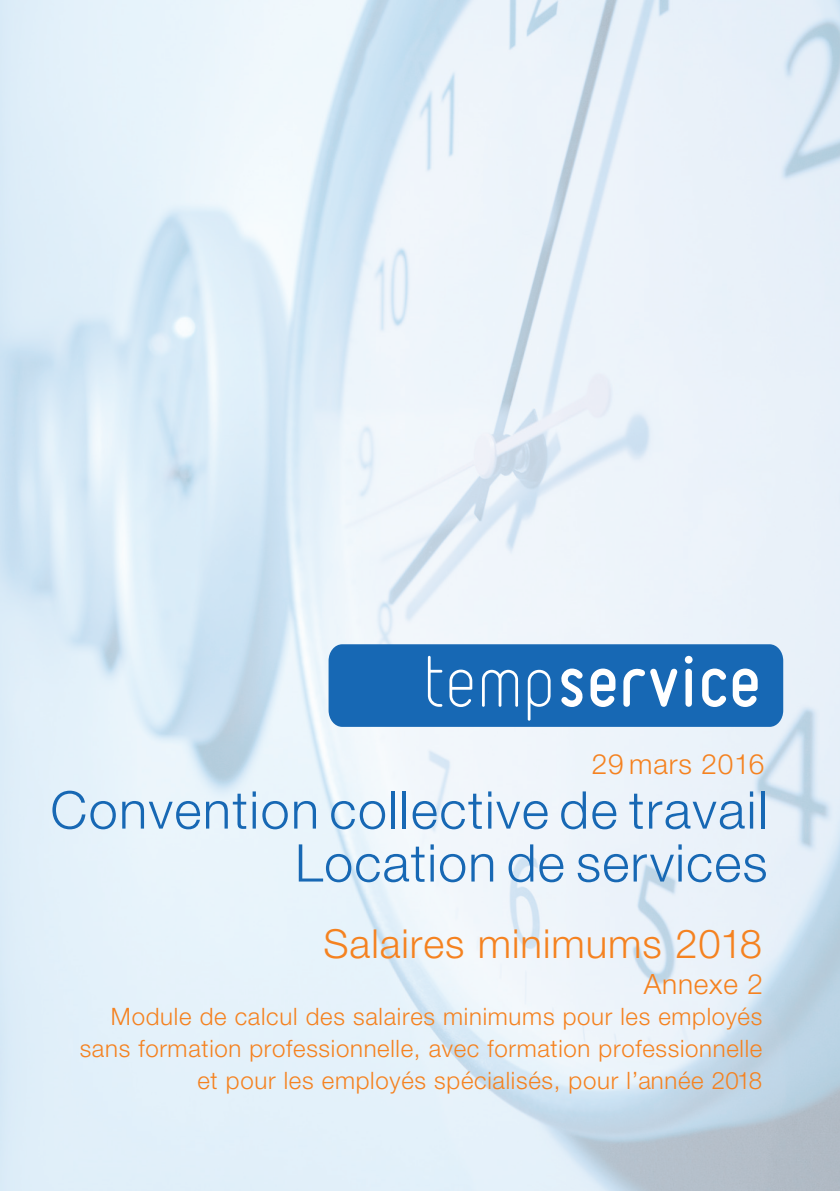
<style>
.page{position:relative;width:840px;height:1191px;background:#fff}
.page>*{position:absolute;margin:0;border:0;box-sizing:border-box;transform-origin:0 0}
.t1{font:300 52px/53px "Helvetica Neue LT Std";letter-spacing:.03em;color:#1768b4;text-align:right}
.t2{font:300 40px "Helvetica Neue LT Std";letter-spacing:.025em;color:#f58220}
.t3{font:300 28px "Helvetica Neue LT Std";letter-spacing:.03em;color:#f58220}
.t4{font:300 24px/32px "Helvetica Neue LT Std";letter-spacing:.03em;color:#f58220;text-align:right}
</style>
<div class="page">
<img style="left:1px;top:1px;width:838px;height:1190px">
<svg style="left:328px;top:644px;width:454px;height:83px;background:#337abd"></svg>
<p class="t3" style="left:591px;top:747px;width:174px">29 mars 2016</p>
<h1 class="t1" style="left:50px;top:782px;width:718px">Convention collective de travail<br>Location de services</h1>
<h2 class="t2" style="left:323px;top:918px;width:440px">Salaires minimums 2018</h2>
<p class="t3" style="left:643px;top:967px;width:121px">Annexe 2</p>
<p class="t4" style="left:80px;top:1000px;width:683px">Module de calcul des salaires minimums pour les employés sans formation professionnelle, avec formation professionnelle et pour les employés spécialisés, pour l’année 2018</p>
</div>
